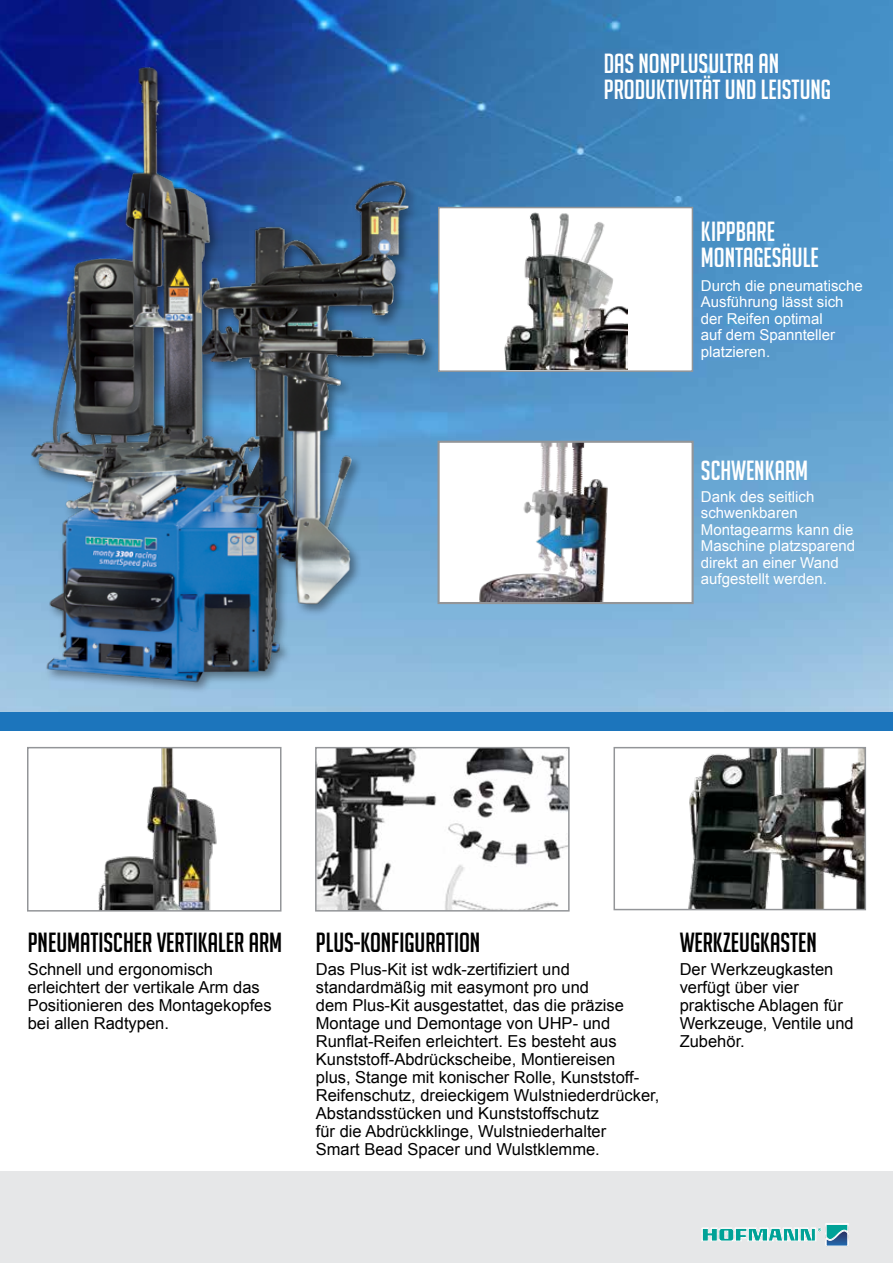
<style>
.page{position:relative;width:893px;height:1263px;background:#fff}
.page>*{position:absolute;margin:0;border:0;box-sizing:border-box;transform-origin:0 0}
.t1{font:27px/25.5px "Big Noodle Titling";color:#fff}
.t2{font:27px "Big Noodle Titling";color:#000}
.t3{font:16.5px/18px "Arial";color:#000}
.t4{font:15px/16.5px "Arial";color:#fff}
</style>
<div class="page">
<img style="left:0;top:0;width:893px;height:712px">
<div style="left:0;top:712px;width:893px;height:18px;background:#1c75bc"></div>
<div style="left:0;top:1171px;width:893px;height:92px;background:#e6e7e8"></div>
<div style="left:825px;top:1223px;width:24px;height:24px;border:1px solid #fff"></div>
<svg style="left:701px;top:1223px;width:147px;height:24px"></svg>
<img style="left:12px;top:62px;width:433px;height:649px">
<div style="left:439px;top:208px;width:253px;height:163px;background:#fff"></div>
<img style="left:504px;top:212px;width:124px;height:157px">
<div style="left:438px;top:207px;width:255px;height:165px;border:2px solid #939598"></div>
<div style="left:439px;top:442px;width:254px;height:161px;background:#fff"></div>
<img style="left:479px;top:444px;width:129px;height:157px">
<div style="left:437px;top:441px;width:257px;height:163px;border:2px solid #939598"></div>
<img style="left:318px;top:750px;width:249px;height:158px">
<div style="left:315px;top:747px;width:255px;height:164px;border:2px solid #939598"></div>
<img style="left:98px;top:750px;width:119px;height:158px">
<div style="left:27px;top:747px;width:254px;height:164px;border:2px solid #939598"></div>
<img style="left:688px;top:750px;width:175px;height:157px">
<div style="left:613px;top:747px;width:253px;height:163px;border:2px solid #939598"></div>
<h1 class="t1" style="left:604px;top:51px;width:229px">DAS NONPLUSULTRA AN<br>PRODUKTIVITÄT UND LEISTUNG</h1>
<h1 class="t1" style="left:701px;top:219px;width:119px">KIPPBARE<br>MONTAGESÄULE</h1>
<p class="t4" style="left:701px;top:277px;width:163px">Durch die pneumatische<br>Ausführung lässt sich der Reifen optimal<br>auf dem Spannteller platzieren.</p>
<h1 class="t1" style="left:701px;top:457px;width:109px">SCHWENKARM</h1>
<p class="t4" style="left:701px;top:489px;width:156px">Dank des seitlich schwenkbaren<br>Montagearms kann die<br>Maschine platzsparend direkt an einer Wand aufgestellt werden.</p>
<h1 class="t2" style="left:28px;top:927px;width:454px">PNEUMATISCHER VERTIKALER ARM PLUS-KONFIGURATION</h1>
<h1 class="t2" style="left:680px;top:927px;width:139px">WERKZEUGKASTEN</h1>
<p class="t3" style="left:28px;top:960px;width:245px">Schnell und ergonomisch erleichtert der vertikale Arm das<br>Positionieren des Montagekopfes bei allen Radtypen.</p>
<p class="t3" style="left:316px;top:960px;width:345px">Das Plus-Kit ist wdk-zertifiziert und standardmäßig mit easymont pro und<br>dem Plus-Kit ausgestattet, das die präzise Montage und Demontage von UHP- und Runflat-Reifen erleichtert. Es besteht aus Kunststoff-Abdrückscheibe, Montiereisen<br>plus, Stange mit konischer Rolle, Kunststoff-Reifenschutz, dreieckigem Wulstniederdrücker, Abstandsstücken und Kunststoffschutz<br>für die Abdrückklinge, Wulstniederhalter<br>Smart Bead Spacer und Wulstklemme.</p>
<p class="t3" style="left:680px;top:960px;width:175px">Der Werkzeugkasten verfügt über vier praktische Ablagen für<br>Werkzeuge, Ventile und<br>Zubehör.</p>
</div>
